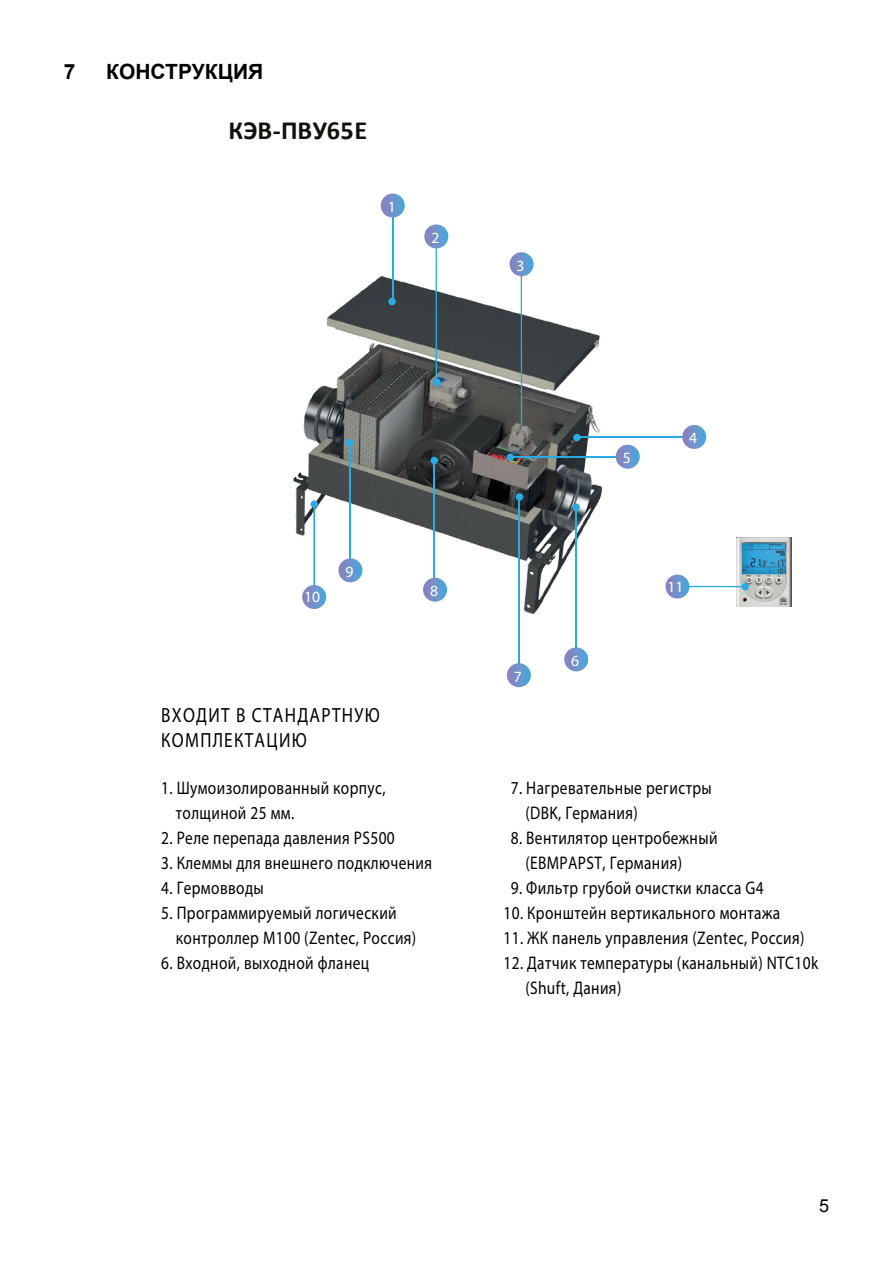
<style>
.page{position:relative;width:893px;height:1263px;background:#fff}
.page>*{position:absolute;margin:0;border:0;box-sizing:border-box;transform-origin:0 0}
.t1{font:700 26.25px "Calibri";letter-spacing:.015em;color:#13110c}
.t2{font:700 21px "Arial";color:#000}
.t3{font:800 20.55px/25px "Lato";letter-spacing:.075em;color:#000;scale:.84 1}
.t4{font:500 18.3px/25px "Lato";letter-spacing:.025em;color:#000;scale:.84 1}
.t5{font:18px "Arial";color:#000}
.t6{font:15.6px "Lato";color:#fff}
</style>
<div class="page">
<img style="left:773px;top:538px;width:19px;height:68px">
<img style="left:293px;top:258px;width:480px;height:360px">
<div style="left:741px;top:583px;width:8px;height:7px;background:#29abe3;border-radius:50%"></div>
<hr style="left:677px;top:586px;width:68px;height:1px;background:#29abe3">
<svg style="left:665px;top:575px;width:24px;height:23px"></svg>
<hr style="left:435px;top:243px;width:2px;height:139px;background:#29abe3">
<hr style="left:521px;top:269px;width:1px;height:161px;background:#29abe3">
<hr style="left:434px;top:460px;width:1px;height:121px;background:#29abe3">
<hr style="left:349px;top:443px;width:1px;height:120px;background:#29abe3">
<hr style="left:518px;top:497px;width:1px;height:169px;background:#29abe3">
<hr style="left:392px;top:216px;width:1px;height:86px;background:#29abe3">
<hr style="left:510px;top:456px;width:110px;height:1px;background:#29abe3">
<hr style="left:575px;top:507px;width:2px;height:145px;background:#29abe3">
<hr style="left:313px;top:504px;width:2px;height:86px;background:#29abe3">
<svg style="left:381px;top:194px;width:24px;height:24px"></svg>
<div style="left:424px;top:224px;width:24px;height:24px;background:linear-gradient(to right,#937fba,#4fa7dd);border-radius:12px"></div>
<svg style="left:510px;top:252px;width:23px;height:24px"></svg>
<svg style="left:616px;top:445px;width:24px;height:24px"></svg>
<svg style="left:338px;top:558px;width:24px;height:24px"></svg>
<svg style="left:423px;top:578px;width:24px;height:24px"></svg>
<svg style="left:507px;top:663px;width:24px;height:24px"></svg>
<div style="left:564px;top:647px;width:24px;height:24px;background:linear-gradient(to right,#917eb9,#50a8de);border-radius:12px"></div>
<div style="left:302px;top:585px;width:24px;height:24px;background:linear-gradient(to right,#9581bb,#4ca6dd);border-radius:12px"></div>
<div style="left:572px;top:503px;width:8px;height:8px;background:#29abe3;border-radius:50%"></div>
<div style="left:516px;top:493px;width:7px;height:8px;background:#29abe3;border-radius:50%"></div>
<div style="left:431px;top:457px;width:7px;height:7px;background:#29abe3;border-radius:50%"></div>
<div style="left:433px;top:379px;width:8px;height:7px;background:#29abe3;border-radius:50%"></div>
<div style="left:388px;top:298px;width:8px;height:7px;background:#29abe3;border-radius:50%"></div>
<div style="left:507px;top:454px;width:7px;height:7px;background:#29abe3;border-radius:50%"></div>
<hr style="left:577px;top:436px;width:109px;height:2px;background:#29abe3">
<div style="left:682px;top:425px;width:24px;height:24px;background:linear-gradient(to right,#9682bb,#4ba5dd);border-radius:12px"></div>
<div style="left:573px;top:434px;width:8px;height:7px;background:#29abe3;border-radius:50%"></div>
<div style="left:346px;top:439px;width:8px;height:7px;background:#29abe3;border-radius:50%"></div>
<div style="left:310px;top:500px;width:8px;height:8px;background:#29abe3;border-radius:50%"></div>
<p class="t2" style="left:64px;top:58px;width:13px">7</p>
<p class="t2" style="left:106px;top:58px;width:158px">КОНСТРУКЦИЯ</p>
<h1 class="t1" style="left:228px;top:113px;width:140px">КЭВ-ПВУ65E</h1>
<p class="t6" style="left:388px;top:197px;width:10px">1</p>
<p class="t6" style="left:431px;top:228px;width:10px">2</p>
<p class="t6" style="left:304px;top:587px;width:18px">10</p>
<p class="t6" style="left:345px;top:562px;width:10px">9</p>
<p class="t6" style="left:430px;top:581px;width:10px">8</p>
<p class="t3" style="left:161px;top:702px;width:262px">ВХОДИТ В СТАНДАРТНУЮ<br>КОМПЛЕКТАЦИЮ</p>
<p class="t4" style="left:176px;top:775px;width:251px;text-indent:-15px">1. Шумоизолированный корпус, толщиной 25 мм.</p>
<p class="t4" style="left:161px;top:825px;width:280px">2. Реле перепада давления PS500</p>
<p class="t4" style="left:161px;top:850px;width:324px">3. Клеммы для внешнего подключения</p>
<p class="t4" style="left:161px;top:875px;width:124px">4. Гермовводы</p>
<p class="t4" style="left:176px;top:900px;width:288px;text-indent:-15px">5. Программируемый логический контроллер M100 (Zentec, Россия)</p>
<p class="t4" style="left:161px;top:950px;width:249px">6. Входной, выходной фланец</p>
<p class="t6" style="left:517px;top:256px;width:10px">3</p>
<p class="t6" style="left:514px;top:667px;width:10px">7</p>
<p class="t6" style="left:623px;top:448px;width:10px">5</p>
<p class="t6" style="left:689px;top:428px;width:10px">4</p>
<p class="t6" style="left:571px;top:651px;width:10px">6</p>
<p class="t6" style="left:667px;top:577px;width:18px">11</p>
<p class="t4" style="left:525px;top:775px;width:224px;text-indent:-15px">7. Нагревательные регистры (DBK, Германия)</p>
<p class="t4" style="left:525px;top:825px;width:230px;text-indent:-15px">8. Вентилятор центробежный (EBMPAPST, Германия)</p>
<p class="t4" style="left:511px;top:875px;width:303px">9. Фильтр грубой очистки класса G4</p>
<p class="t4" style="left:503px;top:900px;width:331px">10. Кронштейн вертикального монтажа</p>
<p class="t4" style="left:503px;top:925px;width:360px">11. ЖК панель управления (Zentec, Россия)</p>
<p class="t4" style="left:525px;top:950px;width:350px;text-indent:-22px">12. Датчик температуры (канальный) NTC10k (Shuft, Дания)</p>
<p class="t5" style="left:819px;top:1194px;width:12px">5</p>
</div>
